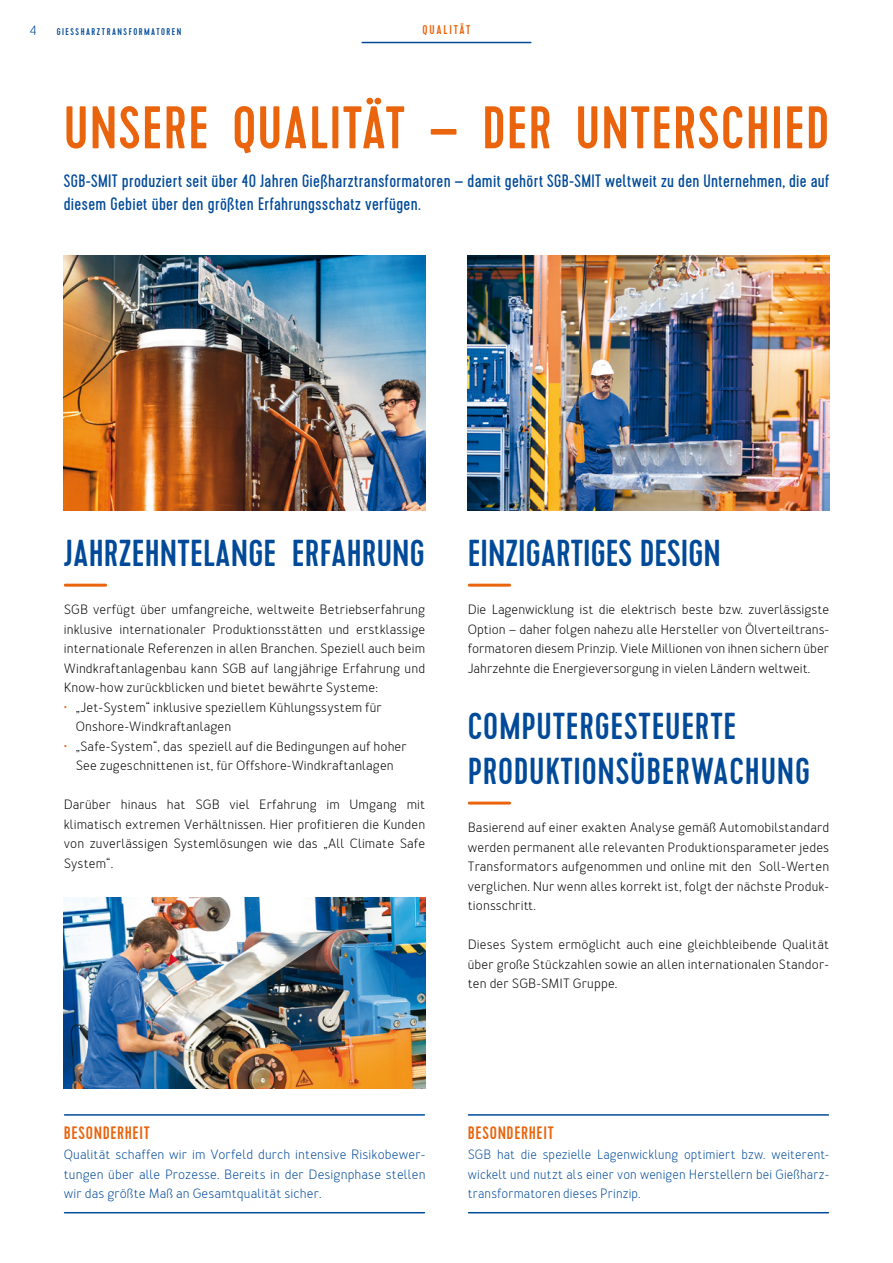
<style>
.page{position:relative;width:893px;height:1263px;background:#fff}
.page>*{position:absolute;margin:0;border:0;box-sizing:border-box;transform-origin:0 0}
.t1{font:500 60px "Cervo";letter-spacing:.02em;color:#ea640d}
.t2{font:500 37.5px/45px "Cervo";letter-spacing:.005em;color:#004a99}
.t3{font:18px/22.5px "Cervo";letter-spacing:.02em;color:#004a99}
.t4{font:500 18px "Cervo";letter-spacing:.035em;color:#ea640d}
.t5{font:13.5px/19.5px "Merlo";letter-spacing:.01em;color:#000;text-align:justify}
.t6{font:13.5px/19.5px "Merlo";letter-spacing:.01em;color:#004a99;text-align:justify}
.t7{font:13.5px/19.5px "Merlo";letter-spacing:.01em;color:#004a99;text-align:justify;scale:.96 1}
.t8{font:500 12.75px "Cervo";letter-spacing:.145em;color:#ea640d}
.t9{font:500 9.75px "Cervo";letter-spacing:.155em;color:#004a99}
.s1{color:#ea640d}
</style>
<div class="page">
<img style="left:64px;top:897px;width:361px;height:192px">
<img style="left:468px;top:255px;width:361px;height:255px">
<hr style="left:362px;top:42px;width:169px;height:1px;background:#004a99">
<hr style="left:65px;top:1212px;width:359px;height:1px;background:#004a99">
<hr style="left:468px;top:1212px;width:360px;height:1px;background:#004a99">
<hr style="left:65px;top:1114px;width:359px;height:2px;background:#004a99">
<hr style="left:468px;top:1114px;width:360px;height:2px;background:#004a99">
<img style="left:64px;top:255px;width:361px;height:255px">
<hr style="left:65px;top:584px;width:41px;height:3px;background:#ea640d">
<hr style="left:469px;top:584px;width:41px;height:3px;background:#ea640d">
<hr style="left:469px;top:801px;width:41px;height:3px;background:#ea640d">
<p class="t6" style="left:30px;top:21px;width:8px">4</p>
<p class="t9" style="left:57px;top:26px;width:126px">GIESSHARZTRANSFORMATOREN</p>
<p class="t8" style="left:422px;top:23px;width:49px">QUALITÄT</p>
<h1 class="t1" style="left:64px;top:92px;width:767px">UNSERE QUALITÄT – DER UNTERSCHIED</h1>
<h3 class="t3" style="left:64px;top:170px;width:767px">SGB-SMIT produziert seit über 40 Jahren Gießharztransformatoren – damit gehört SGB-SMIT weltweit zu den Unternehmen, die auf diesem Gebiet über den größten Erfahrungsschatz verfügen.</h3>
<h2 class="t2" style="left:64px;top:532px;width:363px">JAHRZEHNTELANGE ERFAHRUNG</h2>
<p class="t5" style="left:64px;top:600px;width:363px">SGB verfügt über umfangreiche, weltweite Betriebserfahrung inklusive internationaler Produktionsstätten und erstklassige internationale Referenzen in allen Branchen. Speziell auch beim Windkraftanlagenbau kann SGB auf langjährige Erfahrung und Know-how zurückblicken und bietet bewährte Systeme:</p>
<p class="t5" style="left:76px;top:698px;width:308px;text-indent:-12px"><span class="s1">•</span> „Jet-System“ inklusive speziellem Kühlungssystem für<br>Onshore-Windkraftanlagen</p>
<p class="t5" style="left:64px;top:737px;width:345px;text-align:center"><span class="s1">•</span> „Safe-System“, das speziell auf die Bedingungen auf hoher<br>See zugeschnittenen ist, für Offshore-Windkraftanlagen</p>
<p class="t5" style="left:64px;top:795px;width:363px">Darüber hinaus hat SGB viel Erfahrung im Umgang mit klimatisch extremen Verhältnissen. Hier profitieren die Kunden von zuverlässigen Systemlösungen wie das „All Climate Safe System“.</p>
<h2 class="t2" style="left:468px;top:532px;width:255px">EINZIGARTIGES DESIGN</h2>
<p class="t5" style="left:468px;top:600px;width:363px">Die Lagenwicklung ist die elektrisch beste bzw. zuverlässigste Option – daher folgen nahezu alle Hersteller von Ölverteiltrans&shy;formatoren diesem Prinzip. Viele Millionen von ihnen sichern über Jahrzehnte die Energieversorgung in vielen Ländern weltweit.</p>
<h2 class="t2" style="left:468px;top:705px;width:344px">COMPUTERGESTEUERTE<br>PRODUKTIONSÜBERWACHUNG</h2>
<p class="t5" style="left:468px;top:818px;width:363px">Basierend auf einer exakten Analyse gemäß Automobilstandard werden permanent alle relevanten Produktionsparameter jedes Transformators aufgenommen und online mit den Soll-Werten verglichen. Nur wenn alles korrekt ist, folgt der nächste Produk&shy;tionsschritt.</p>
<p class="t5" style="left:468px;top:935px;width:363px">Dieses System ermöglicht auch eine gleichbleibende Qualität über große Stückzahlen sowie an allen internationalen Standor&shy;ten der SGB-SMIT Gruppe.</p>
<h3 class="t4" style="left:64px;top:1122px;width:87px">BESONDERHEIT</h3>
<h3 class="t4" style="left:468px;top:1122px;width:87px">BESONDERHEIT</h3>
<p class="t6" style="left:64px;top:1145px;width:363px">Qualität schaffen wir im Vorfeld durch intensive Risikobewer&shy;tungen über alle Prozesse. Bereits in der Designphase stellen wir das größte Maß an Gesamtqualität sicher.</p>
<p class="t7" style="left:468px;top:1145px;width:378px">SGB hat die spezielle Lagenwicklung optimiert bzw. weiterent&shy;wickelt und nutzt als einer von wenigen Herstellern bei Gießharz&shy;transformatoren dieses Prinzip.</p>
</div>
